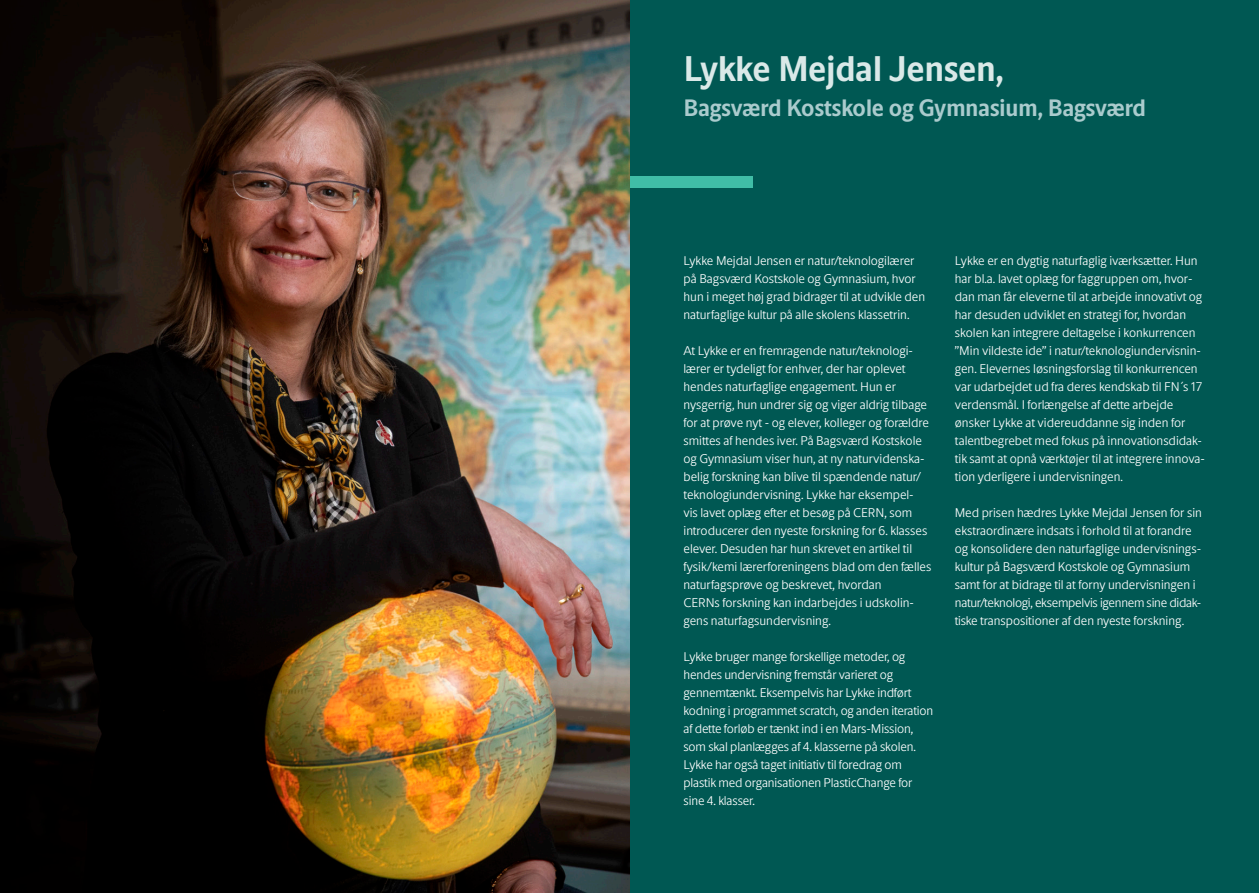
<style>
.page{position:relative;width:1259px;height:893px;background:#fff}
.page>*{position:absolute;margin:0;border:0;box-sizing:border-box;transform-origin:0 0}
.Header_-_Name{font:700 36px "Novo Apply Sans";color:#dae9e8}
.Header_-_sub{font:700 24px "Novo Apply Sans";color:#aacbcd}
.bread{font:300 12.75px/18px "Novo Apply Sans";color:#fff}
</style>
<div class="page">
<div style="left:629px;top:0;width:630px;height:893px;background:#005853"></div>
<div style="left:629px;top:176px;width:124px;height:11px;background:#40bda7"></div>
<img style="left:0;top:0;width:629px;height:893px">
<p class="Header_-_Name" style="left:683px;top:43px;width:322px">Lykke Mejdal Jensen,</p>
<p class="Header_-_sub" style="left:683px;top:90px;width:464px">Bagsværd Kostskole og Gymnasium, Bagsværd</p>
<p class="bread" style="left:683px;top:251px;width:243px">Lykke Mejdal Jensen er natur/teknologilærer på Bagsværd Kostskole og Gymnasium, hvor hun i meget høj grad bidrager til at udvikle den naturfaglige kultur på alle skolens klassetrin.</p>
<p class="bread" style="left:683px;top:341px;width:231px">At Lykke er en fremragende natur/teknologi-</p>
<p class="bread" style="left:683px;top:359px;width:249px">lærer er tydeligt for enhver, der har oplevet hendes naturfaglige engagement. Hun er nysgerrig, hun undrer sig og viger aldrig tilbage for at prøve nyt - og elever, kolleger og forældre smittes af hendes iver. På Bagsværd Kostskole og Gymnasium viser hun, at ny naturvidenska&shy;belig forskning kan blive til spændende natur/ teknologiundervisning. Lykke har eksempel-<br>vis lavet oplæg efter et besøg på CERN, som introducerer den nyeste forskning for 6. klasses elever. Desuden har hun skrevet en artikel til fysik/kemi lærerforeningens blad om den fælles naturfagsprøve og beskrevet, hvordan</p>
<p class="bread" style="left:683px;top:593px;width:232px">CERNs forskning kan indarbejdes i udskolin&shy;gens naturfagsundervisning.</p>
<p class="bread" style="left:683px;top:647px;width:251px">Lykke bruger mange forskellige metoder, og hendes undervisning fremstår varieret og gennemtænkt. Eksempelvis har Lykke indført kodning i programmet scratch, og anden iteration af dette forløb er tænkt ind i en Mars-Mission, som skal planlægges af 4. klasserne på skolen.<br>Lykke har også taget initiativ til foredrag om plastik med organisationen PlasticChange for sine 4. klasser.</p>
<p class="bread" style="left:955px;top:251px;width:249px">Lykke er en dygtig naturfaglig iværksætter. Hun har bl.a. lavet oplæg for faggruppen om, hvor&shy;dan man får eleverne til at arbejde innovativt og har desuden udviklet en strategi for, hvordan skolen kan integrere deltagelse i konkurrencen ”Min vildeste ide” i natur/teknologiundervisnin&shy;gen. Elevernes løsningsforslag til konkurrencen var udarbejdet ud fra deres kendskab til FN´s 17 verdensmål. I forlængelse af dette arbejde</p>
<p class="bread" style="left:955px;top:413px;width:252px">ønsker Lykke at videreuddanne sig inden for talentbegrebet med fokus på innovationsdidak&shy;tik samt at opnå værktøjer til at integrere innova&shy;tion yderligere i undervisningen.</p>
<p class="bread" style="left:955px;top:503px;width:249px">Med prisen hædres Lykke Mejdal Jensen for sin ekstraordinære indsats i forhold til at forandre og konsolidere den naturfaglige undervisnings&shy;kultur på Bagsværd Kostskole og Gymnasium samt for at bidrage til at forny undervisningen i natur/teknologi, eksempelvis igennem sine didak&shy;tiske transpositioner af den nyeste forskning.</p>
</div>
